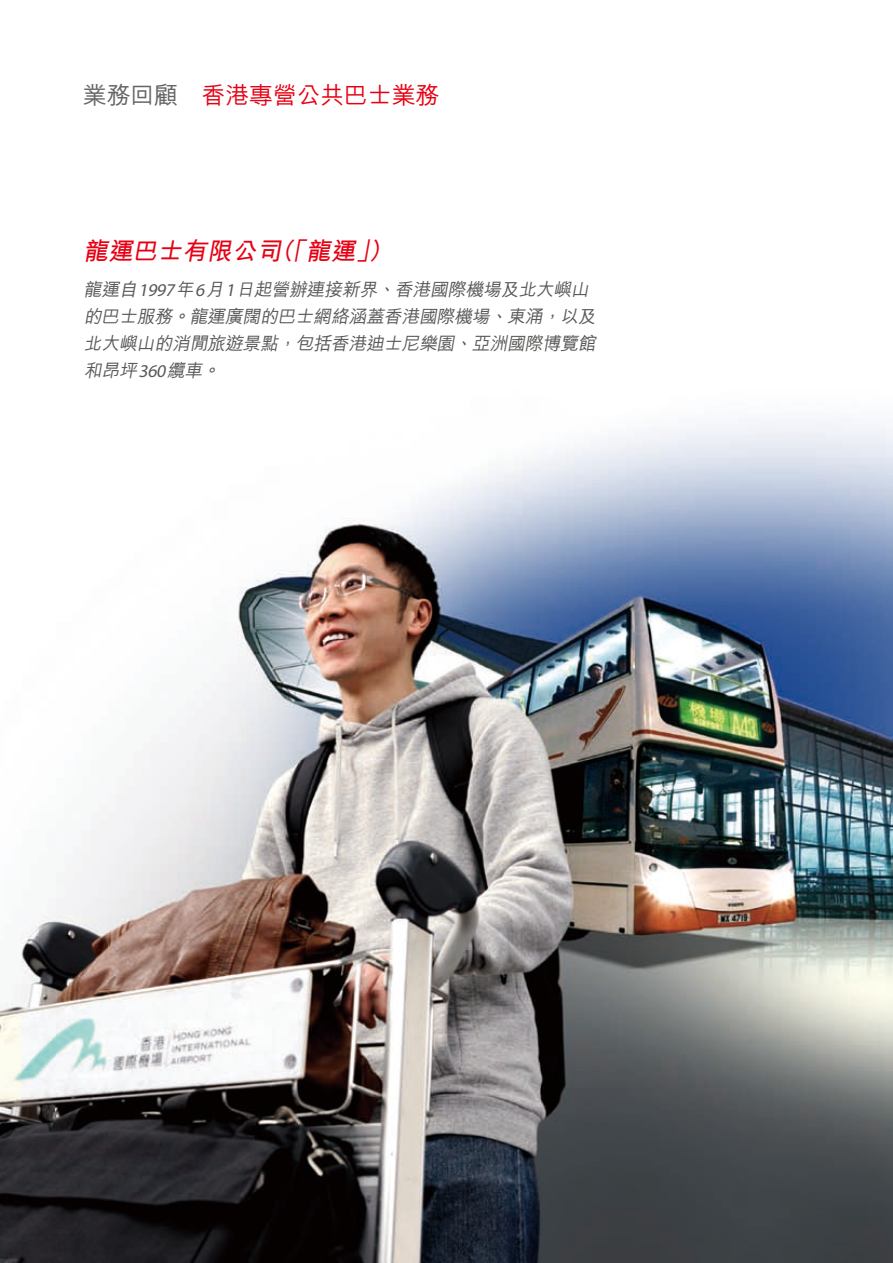
<style>
.page{position:relative;width:893px;height:1263px;background:#fff}
.page>*{position:absolute;margin:0;border:0;box-sizing:border-box;transform-origin:0 0}
.t1{font:italic 700 24.75px "M Hei HK";color:#e60013}
.t2{font:500 24px "M Hei HK";letter-spacing:-.01em;color:#e60013}
.t3{font:italic 500 18px/27px "M Hei HK";color:#595857}
.s1{color:#666565}
.s2{font-family:"Myriad Pro";font-weight:400}
</style>
<div class="page">
<img style="left:0;top:420px;width:893px;height:843px">
<h2 class="t2" style="left:83px;top:78px;width:358px"><span class="s1">業務回顧</span> 香港專營公共巴士業務</h2>
<h1 class="t1" style="left:83px;top:233px;width:317px">龍運巴士有限公司（「龍運」）</h1>
<p class="t3" style="left:84px;top:274px;width:518px">龍運自<span class="s2">1997</span>年<span class="s2">6</span>月<span class="s2">1</span>日起營辦連接新界、香港國際機場及北大嶼山的巴士服務。龍運廣闊的巴士網絡涵蓋香港國際機場、東涌，以及北大嶼山的消閒旅遊景點，包括香港迪士尼樂園、亞洲國際博覽館和昂坪<span class="s2">360</span>纜車。</p>
</div>
